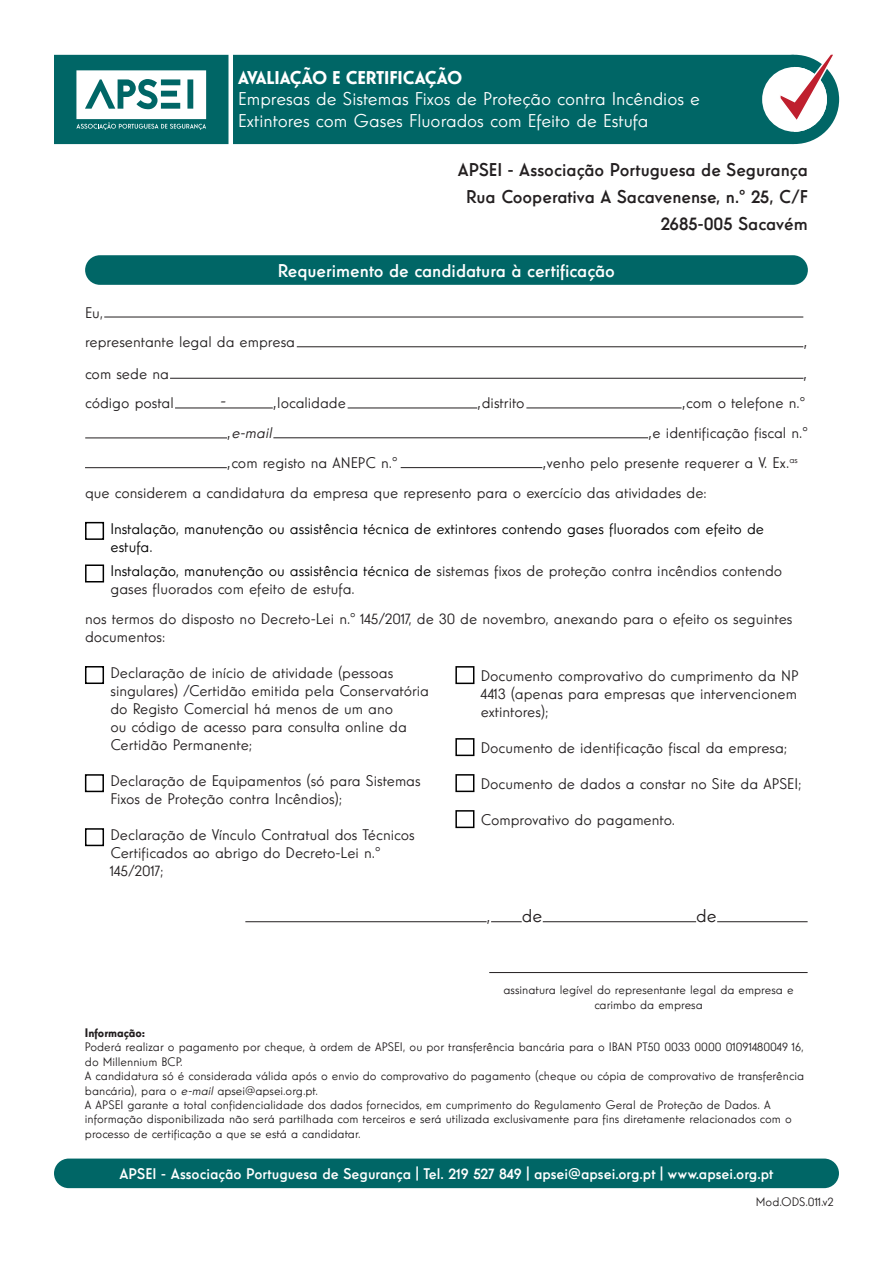
<style>
.page{position:relative;width:893px;height:1263px;background:#fff}
.page>*{position:absolute;margin:0;border:0;box-sizing:border-box;transform-origin:0 0}
.t1{font:18px "Windlesham Pro Regular 5";color:#fff}
.t2{font:18px "Windlesham Pro Regular 3";color:#231f20}
.t3{font:18px "Windlesham Pro Regular 3";color:#fff}
.t4{font:18px "Windlesham Pro Regular 4";color:#fff}
.t5{font:18px "Windlesham Pro Regular 5";color:#231f20}
.t6{font:18px "Minion Pro";color:#231f20}
.t7{font:15px/18px "Windlesham Pro Regular 5";color:#231f20}
.t8{font:15px/18px "Windlesham Pro Regular 5";color:#000001}
.t9{font:15px "Windlesham Pro Regular 3";color:#fff}
.t10{font:italic 15px "Windlesham Pro Regular 5";color:#231f20}
.t11{font:12px/14.4px "Windlesham Pro Regular 5";color:#231f20}
.t12{font:12px "Windlesham Pro Regular 4";color:#231f20}
.s1{color:#000001}
.s2{font-style:italic}
</style>
<div class="page">
<div style="left:54px;top:55px;width:696px;height:89px;background:#066"></div>
<svg style="left:750px;top:54px;width:89px;height:90px"></svg>
<div style="left:228px;top:48px;width:5px;height:106px;background:#fff"></div>
<svg style="left:76px;top:70px;width:130px;height:60px"></svg>
<div style="left:54px;top:1158px;width:785px;height:30px;background:#066"></div>
<svg style="left:85px;top:255px;width:723px;height:30px;background:#056969"></svg>
<hr style="left:104px;top:317px;width:699px;height:1px;background:#231f20">
<hr style="left:489px;top:972px;width:319px;height:1px;background:#231f20">
<hr style="left:245px;top:921px;width:242px;height:1px;background:#231f20">
<hr style="left:717px;top:921px;width:91px;height:1px;background:#231f20">
<hr style="left:543px;top:921px;width:153px;height:1px;background:#231f20">
<hr style="left:491px;top:921px;width:31px;height:1px;background:#231f20">
<hr style="left:297px;top:346px;width:506px;height:1px;background:#231f20">
<hr style="left:170px;top:378px;width:633px;height:1px;background:#231f20">
<hr style="left:175px;top:408px;width:98px;height:1px;background:#231f20">
<hr style="left:348px;top:408px;width:129px;height:1px;background:#231f20">
<hr style="left:526px;top:408px;width:156px;height:1px;background:#231f20">
<hr style="left:85px;top:437px;width:142px;height:1px;background:#231f20">
<hr style="left:273px;top:437px;width:375px;height:1px;background:#231f20">
<div style="left:85px;top:522px;width:19px;height:18px;border:2px solid #000"></div>
<div style="left:85px;top:666px;width:19px;height:18px;border:2px solid #000"></div>
<div style="left:85px;top:774px;width:19px;height:18px;border:2px solid #000"></div>
<div style="left:455px;top:774px;width:19px;height:18px;border:2px solid #000"></div>
<div style="left:455px;top:810px;width:19px;height:18px;border:2px solid #000"></div>
<div style="left:85px;top:828px;width:19px;height:18px;border:2px solid #000"></div>
<div style="left:455px;top:666px;width:19px;height:18px;border:2px solid #000"></div>
<div style="left:455px;top:738px;width:19px;height:18px;border:2px solid #000"></div>
<hr style="left:401px;top:467px;width:141px;height:1px;background:#231f20">
<div style="left:85px;top:564px;width:19px;height:18px;border:2px solid #000"></div>
<hr style="left:85px;top:467px;width:142px;height:1px;background:#231f20">
<p class="t4" style="left:238px;top:65px;width:226px">AVALIAÇÃO E CERTIFICAÇÃO</p>
<p class="t1" style="left:238px;top:87px;width:463px">Empresas de Sistemas Fixos de Proteção contra Incêndios e</p>
<p class="t1" style="left:238px;top:109px;width:412px">Extintores com Gases Fluorados com Efeito de Estufa</p>
<p class="t7" style="left:85px;top:303px;width:19px">Eu,</p>
<p class="t2" style="left:458px;top:157px;width:351px">APSEI - Associação Portuguesa de Segurança</p>
<p class="t2" style="left:466px;top:184px;width:343px">Rua Cooperativa A Sacavenense, n.º 25, C/F</p>
<p class="t2" style="left:661px;top:211px;width:148px">2685-005 Sacavém</p>
<p class="t3" style="left:278px;top:258px;width:339px">Requerimento de candidatura à certificação</p>
<p class="t7" style="left:85px;top:333px;width:211px">representante legal da empresa</p>
<p class="t7" style="left:85px;top:364px;width:85px">com sede na</p>
<p class="t5" style="left:803px;top:360px;width:5px">,</p>
<p class="t7" style="left:85px;top:394px;width:90px">código postal</p>
<p class="t6" style="left:220px;top:389px;width:8px">-</p>
<p class="t5" style="left:803px;top:329px;width:5px">,</p>
<p class="t5" style="left:273px;top:390px;width:5px">,</p>
<p class="t7" style="left:277px;top:394px;width:70px">localidade</p>
<p class="t5" style="left:477px;top:390px;width:5px">,</p>
<p class="t7" style="left:482px;top:394px;width:44px">distrito</p>
<p class="t5" style="left:682px;top:390px;width:5px">,</p>
<p class="t7" style="left:686px;top:394px;width:120px">com o telefone n.º</p>
<p class="t5" style="left:227px;top:420px;width:5px">,</p>
<p class="t10" style="left:231px;top:423px;width:45px">e-mail</p>
<p class="t5" style="left:648px;top:420px;width:5px">,</p>
<p class="t7" style="left:653px;top:424px;width:157px">e identificação fiscal n.º</p>
<p class="t5" style="left:227px;top:450px;width:5px">,</p>
<p class="t7" style="left:231px;top:454px;width:168px">com registo na ANEPC n.º</p>
<p class="t7" style="left:547px;top:454px;width:252px">venho pelo presente requerer a V. Ex.<sup>as</sup></p>
<p class="t5" style="left:542px;top:450px;width:5px">,</p>
<p class="t7" style="left:85px;top:483px;width:623px">que considerem a candidatura da empresa que represento para o exercício das atividades de:</p>
<p class="t8" style="left:111px;top:519px;width:655px">Instalação, manutenção ou assistência técnica de extintores contendo gases fluorados com efeito de estufa.</p>
<p class="t7" style="left:111px;top:562px;width:673px"><span class="s1">Instalação, manutenção ou assistência técnica de</span> sistemas fixos de proteção contra incêndios contendo gases fluorados com efeito de estufa.</p>
<p class="t7" style="left:85px;top:609px;width:709px">nos termos do disposto no Decreto-Lei n.º 145/2017, de 30 de novembro, anexando para o efeito os seguintes</p>
<p class="t7" style="left:85px;top:627px;width:82px">documentos:</p>
<p class="t7" style="left:110px;top:663px;width:320px">Declaração de início de atividade (pessoas singulares) /Certidão emitida pela Conservatória do Registo Comercial há menos de um ano<br>ou código de acesso para consulta online da Certidão Permanente;</p>
<p class="t7" style="left:110px;top:771px;width:312px">Declaração de Equipamentos (só para Sistemas<br>Fixos de Proteção contra Incêndios);</p>
<p class="t7" style="left:481px;top:774px;width:322px">Documento de dados a constar no Site da APSEI;</p>
<p class="t7" style="left:481px;top:810px;width:196px">Comprovativo do pagamento.</p>
<p class="t7" style="left:111px;top:825px;width:306px">Declaração de Vínculo Contratual dos Técnicos<br>Certificados ao abrigo do Decreto-Lei n.º<br>145/2017;</p>
<p class="t7" style="left:481px;top:667px;width:320px">Documento comprovativo do cumprimento da NP</p>
<p class="t7" style="left:481px;top:685px;width:318px">4413 (apenas para empresas que intervencionem</p>
<p class="t7" style="left:481px;top:703px;width:69px">extintores);</p>
<p class="t7" style="left:481px;top:739px;width:308px">Documento de identificação fiscal da empresa;</p>
<p class="t5" style="left:487px;top:904px;width:5px">,</p>
<p class="t5" style="left:522px;top:903px;width:22px">de</p>
<p class="t5" style="left:696px;top:903px;width:22px">de</p>
<p class="t11" style="left:503px;top:983px;width:292px;text-align:center">assinatura legível do representante legal da empresa e carimbo da empresa</p>
<p class="t12" style="left:85px;top:1025px;width:62px">Informação:</p>
<p class="t11" style="left:85px;top:1040px;width:720px">Poderá realizar o pagamento por cheque, à ordem de APSEI, ou por transferência bancária para o IBAN PT50 0033 0000 01091480049 16, do Millennium BCP.</p>
<p class="t11" style="left:85px;top:1069px;width:721px">A candidatura só é considerada válida após o envio do comprovativo do pagamento (cheque ou cópia de comprovativo de transferência bancária), para o <span class="s2">e-mail</span> apsei@apsei.org.pt.</p>
<p class="t11" style="left:85px;top:1097px;width:687px">A APSEI garante a total confidencialidade dos dados fornecidos, em cumprimento do Regulamento Geral de Proteção de Dados. A</p>
<p class="t11" style="left:85px;top:1112px;width:708px">informação disponibilizada não será partilhada com terceiros e será utilizada exclusivamente para fins diretamente relacionados com o processo de certificação a que se está a candidatar.</p>
<p class="t9" style="left:120px;top:1164px;width:655px">APSEI - Associação Portuguesa de Segurança | Tel. 219 527 849 | apsei@apsei.org.pt | www.apsei.org.pt</p>
<p class="t11" style="left:756px;top:1194px;width:79px">Mod.ODS.011.v2</p>
</div>
